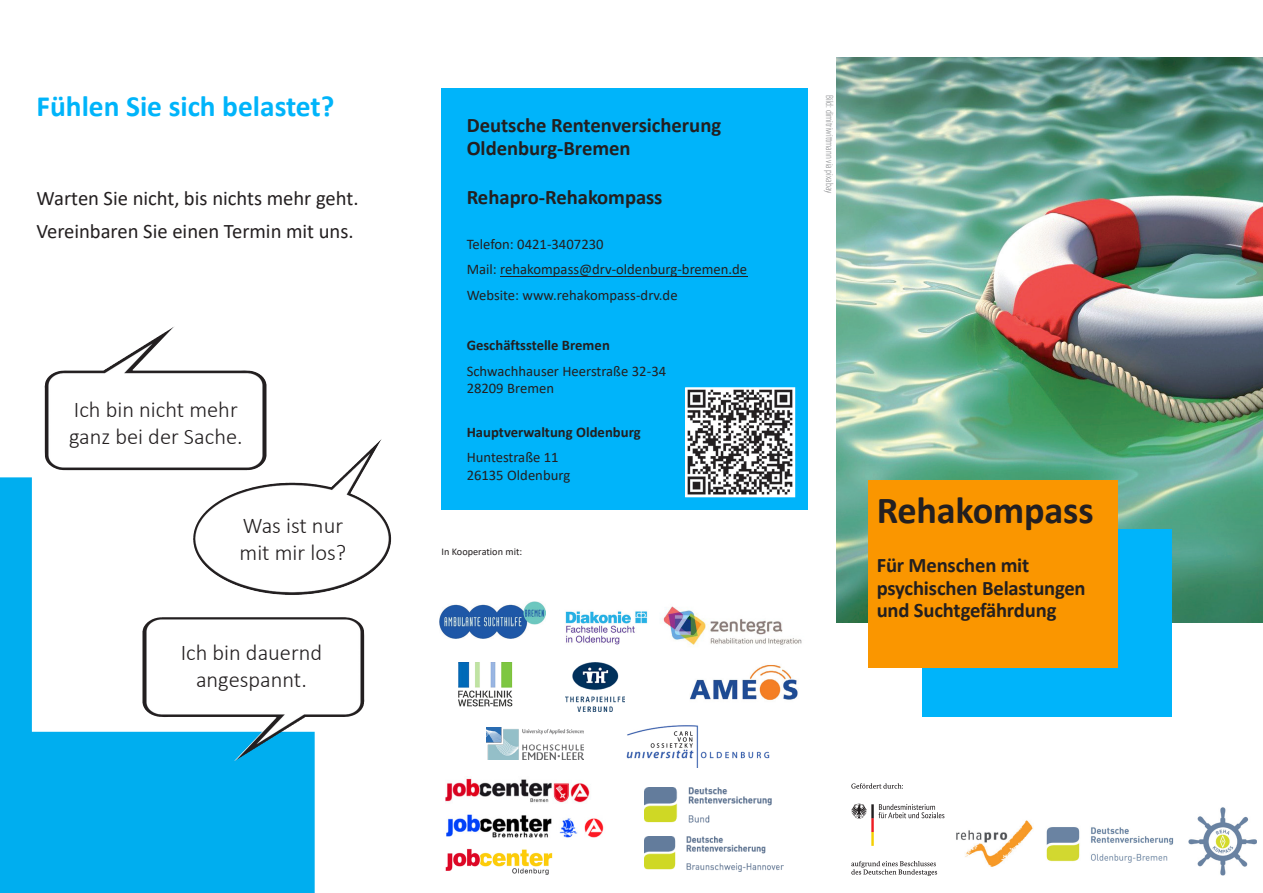
<style>
.page{position:relative;width:1263px;height:893px;background:#fff}
.page>*{position:absolute;margin:0;border:0;box-sizing:border-box;transform-origin:0 0}
.t1{font:700 38.25px "Calibri";letter-spacing:-.005em;color:#231f20}
.t2{font:700 29.4px "Calibri";color:#00b4fa}
.t3{font:300 22.5px/27px "Calibri";color:#231f20}
.t4{font:700 20.7px/22.6px "Calibri";letter-spacing:-.005em;color:#231f20}
.t5{font:20.7px/32.4px "Calibri";color:#231f20}
.t6{font:14.7px/25.3px "Calibri";color:#231f20}
.t7{font:700 14.7px "Calibri";color:#231f20}
.t8{font:300 condensed 10.5px "Myriad Pro";color:#808285}
.t9{font:10.2px "Calibri";color:#231f20}
</style>
<div class="page">
<img style="left:837px;top:58px;width:426px;height:564px">
<div style="left:922px;top:530px;width:250px;height:187px;background:#00b4fa"></div>
<div style="left:441px;top:88px;width:366px;height:422px;background:#00b4fa"></div>
<hr style="left:500px;top:276px;width:247px;height:1px;background:#231f20">
<div style="left:867px;top:480px;width:250px;height:187px;background:#fa9600"></div>
<svg style="left:0;top:477px;width:315px;height:416px;fill:#00aeef"></svg>
<svg style="left:851px;top:783px;width:52px;height:6px"></svg>
<svg style="left:851px;top:861px;width:86px;height:15px"></svg>
<svg style="left:851px;top:804px;width:93px;height:42px"></svg>
<img style="left:956px;top:820px;width:77px;height:47px">
<img style="left:1046px;top:827px;width:128px;height:35px">
<img style="left:1188px;top:807px;width:69px;height:69px">
<img style="left:445px;top:848px;width:108px;height:27px">
<img style="left:446px;top:814px;width:158px;height:24px">
<img style="left:689px;top:665px;width:109px;height:35px">
<img style="left:458px;top:662px;width:55px;height:45px">
<img style="left:565px;top:611px;width:83px;height:34px">
<img style="left:439px;top:601px;width:106px;height:37px">
<img style="left:566px;top:662px;width:58px;height:49px">
<img style="left:663px;top:606px;width:139px;height:41px">
<img style="left:487px;top:727px;width:97px;height:33px">
<img style="left:446px;top:778px;width:144px;height:25px">
<img style="left:627px;top:725px;width:143px;height:42px">
<img style="left:644px;top:788px;width:128px;height:34px">
<img style="left:644px;top:837px;width:139px;height:34px">
<img style="left:142px;top:617px;width:196px;height:117px">
<img style="left:45px;top:327px;width:209px;height:143px">
<img style="left:225px;top:440px;width:155px;height:58px">
<img style="left:688px;top:390px;width:104px;height:104px">
<div style="left:685px;top:387px;width:110px;height:110px;border:2px solid #fff"></div>
<h2 class="t2" style="left:37px;top:86px;width:299px">Fühlen Sie sich belastet?</h2>
<h3 class="t5" style="left:37px;top:182px;width:324px">Warten Sie nicht, bis nichts mehr geht.<br>Vereinbaren Sie einen Termin mit uns.</h3>
<h3 class="t3" style="left:69px;top:395px;width:175px">Ich bin nicht mehr ganz bei der Sache.</h3>
<h3 class="t3" style="left:240px;top:512px;width:108px">Was ist nur mit mir los?</h3>
<h3 class="t3" style="left:181px;top:639px;width:143px;text-align:center">Ich bin dauernd angespannt.</h3>
<h3 class="t4" style="left:467px;top:113px;width:256px">Deutsche Rentenversicherung<br>Oldenburg-Bremen</h3>
<h3 class="t4" style="left:467px;top:185px;width:197px">Rehapro-Rehakompass</h3>
<p class="t6" style="left:467px;top:231px;width:282px">Telefon: 0421-3407230<br>Mail: rehakompass@drv-oldenburg-bremen.de<br>Website: www.rehakompass-drv.de</p>
<p class="t7" style="left:467px;top:335px;width:145px">Geschäftsstelle Bremen</p>
<p class="t6" style="left:467px;top:361px;width:201px;line-height:17.9px">Schwachhauser Heerstraße 32-34<br>28209 Bremen</p>
<p class="t7" style="left:467px;top:421px;width:176px">Hauptverwaltung Oldenburg</p>
<p class="t6" style="left:467px;top:448px;width:105px;line-height:17.9px">Huntestraße 11<br>26135 Oldenburg</p>
<p class="t9" style="left:442px;top:544px;width:82px">In Kooperation mit:</p>
<p class="t8" style="left:836px;top:95px;width:100px;rotate:90deg">Bild: dimitriwittmann via pixabay</p>
<h1 class="t1" style="left:877px;top:483px;width:218px">Rehakompass</h1>
<h3 class="t4" style="left:877px;top:553px;width:210px">Für Menschen mit psychischen Belastungen und Suchtgefährdung</h3>
</div>
